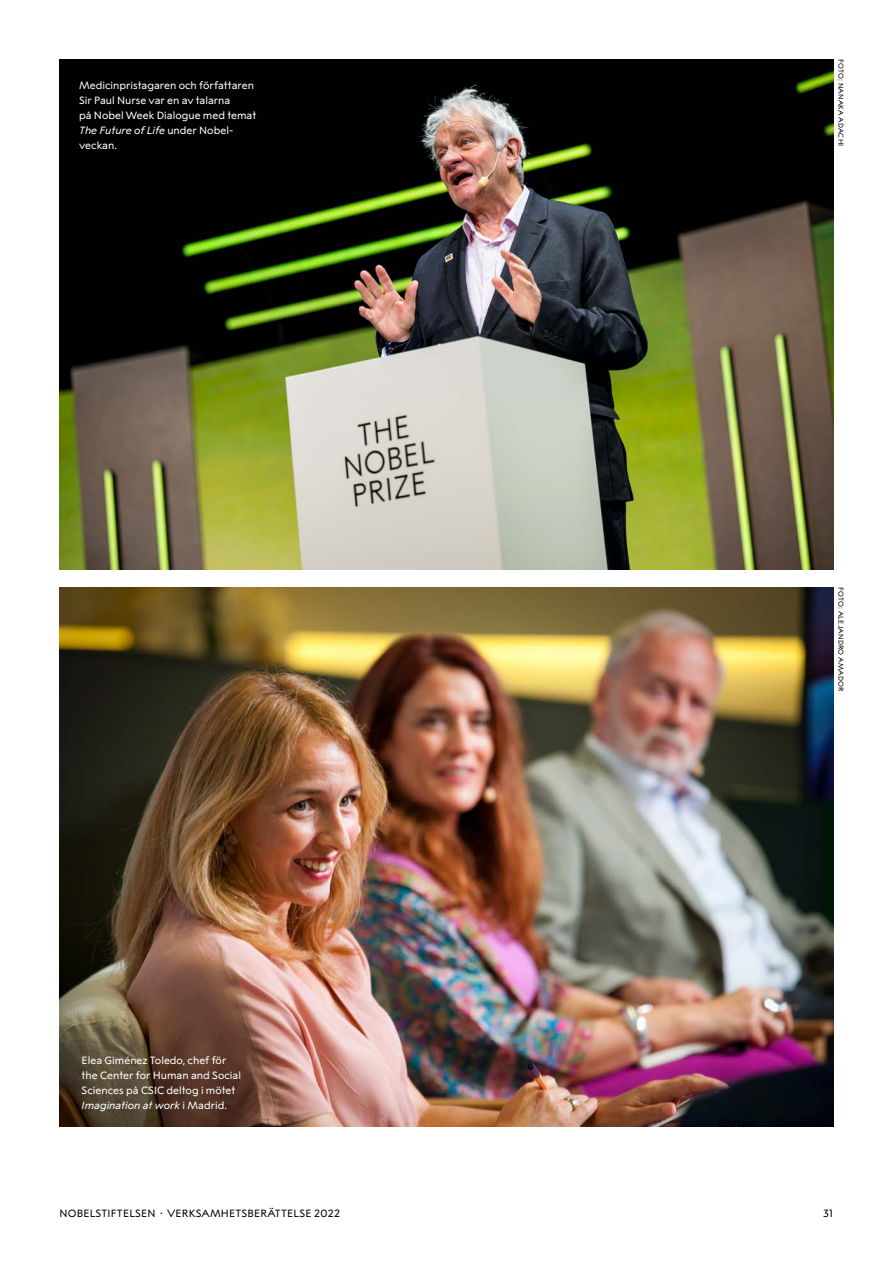
<style>
.page{position:relative;width:893px;height:1263px;background:#fff}
.page>*{position:absolute;margin:0;border:0;box-sizing:border-box;transform-origin:0 0}
.t1{font:10.5px/15px "Alfred Sans";color:#fff}
.t2{font:10.5px "Alfred Sans Regular 3";letter-spacing:.02em;color:#000}
.t3{font:10.5px "Alfred Sans";color:#000}
.t4{font:7.05px "Alfred Sans";letter-spacing:.03em;color:#000}
.s1{font-style:italic}
</style>
<div class="page">
<img style="left:60px;top:587px;width:773px;height:540px">
<img style="left:59px;top:60px;width:774px;height:509px">
<p class="t1" style="left:79px;top:78px;width:179px">Medicinpristagaren och författaren<br>Sir Paul Nurse var en av talarna<br>på Nobel Week Dialogue med temat<br><span class="s1">The Future of Life</span> under Nobel&shy;veckan.</p>
<p class="t1" style="left:82px;top:1053px;width:161px">Elea Giménez Toledo, chef för the Center for Human and Social<br>Sciences på CSIC deltog i mötet<br><span class="s1">Imagination at work</span> i Madrid.</p>
<p class="t4" style="left:845px;top:59px;width:89px;rotate:90deg">FOTO: NANAKA ADACHI</p>
<p class="t4" style="left:845px;top:587px;width:106px;rotate:90deg">FOTO: ALEJANDRO AMADOR</p>
<p class="t2" style="left:60px;top:1207px;width:282px">NOBELSTIFTELSEN · VERKSAMHETSBERÄTTELSE 2022</p>
<p class="t3" style="left:823px;top:1207px;width:12px">31</p>
</div>
